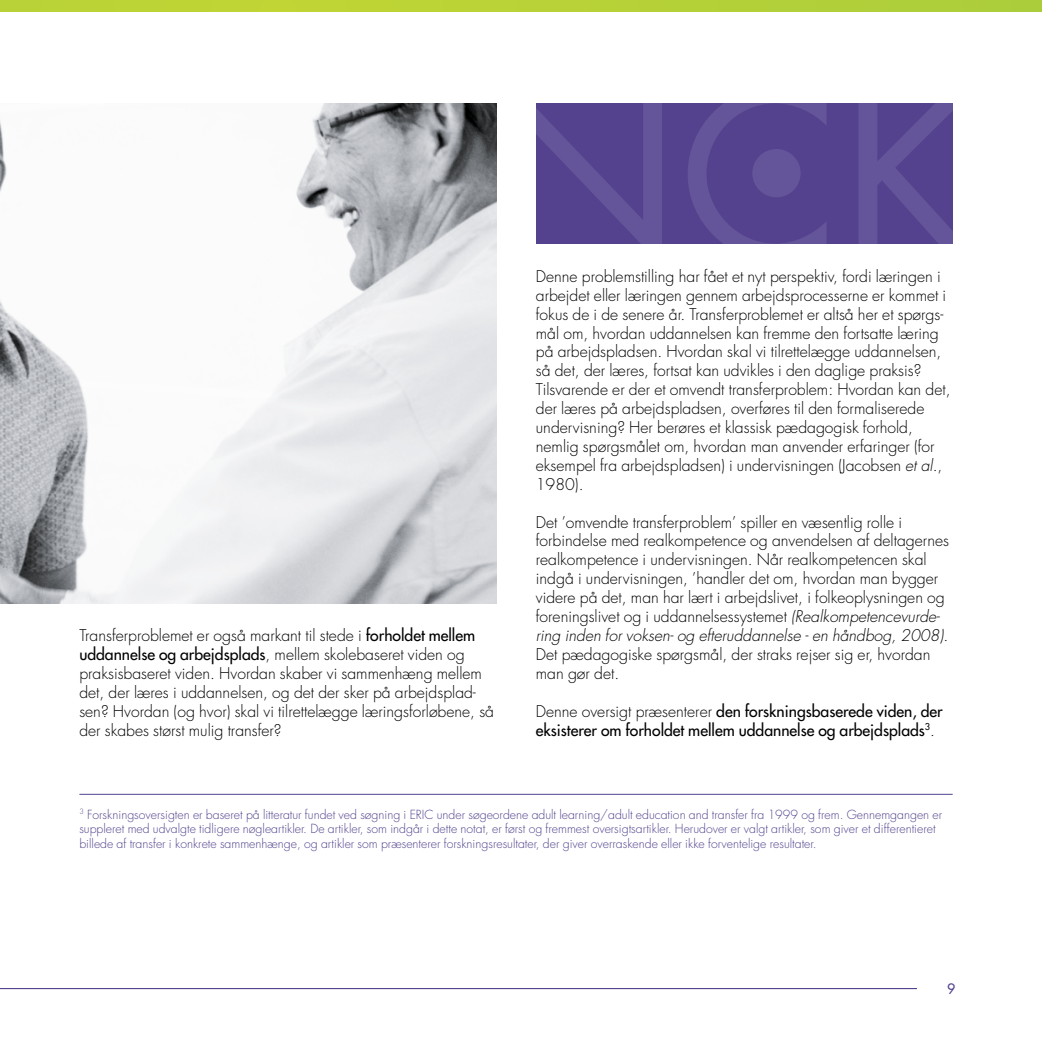
<style>
.page{position:relative;width:1042px;height:1042px;background:#fff}
.page>*{position:absolute;margin:0;border:0;box-sizing:border-box;transform-origin:0 0}
.t1{font:300 15.75px/18.9px "Futura Std";color:#000}
.t2{font:500 15.75px/18.9px "Futura Std";color:#000}
.t3{font:500 14px "Futura Std";color:#54428e}
.t4{font:300 12.25px/14.7px "Futura Std";color:#54428e}
.s1{font-weight:500}
.s2{font-style:italic}
.s3{font-family:"Futura";font-weight:300}
</style>
<div class="page">
<hr style="left:0;top:988px;width:917px;height:1px;background:#54428e">
<div style="left:0;top:0;width:1042px;height:11px;background:#b9d237"></div>
<hr style="left:79px;top:794px;width:873px;height:1px;background:#54428e">
<img style="left:0;top:104px;width:496px;height:499px">
<div style="left:536px;top:104px;width:416px;height:140px;background:#54428e"></div>
<svg style="left:536px;top:104px;width:126px;height:140px"></svg>
<svg style="left:688px;top:104px;width:138px;height:140px"></svg>
<svg style="left:859px;top:104px;width:93px;height:140px"></svg>
<div style="left:752px;top:149px;width:48px;height:48px;background:#645499;border-radius:50%"></div>
<p class="t1" style="left:79px;top:626px;width:416px">Transferproblemet er også markant til stede i <span class="s1">forholdet mellem uddannelse og arbejdsplads</span>, mellem skolebaseret viden og praksisbaseret viden. Hvordan skaber vi sammenhæng mellem det, der læres i uddannelsen, og det der sker på arbejdsplad&shy;sen? Hvordan (og hvor) skal vi tilrettelægge læringsforløbene, så der skabes størst mulig transfer?</p>
<p class="t1" style="left:536px;top:267px;width:416px">Denne problemstilling har fået et nyt perspektiv, fordi læringen i arbejdet eller læringen gennem arbejdsprocesserne er kommet i fokus de i de senere år. Transferproblemet er altså her et spørgs&shy;mål om, hvordan uddannelsen kan fremme den fortsatte læring på arbejdspladsen. Hvordan skal vi tilrettelægge uddannelsen, så det, der læres, fortsat kan udvikles i den daglige praksis?<br>Tilsvarende er der et omvendt transferproblem: Hvordan kan det, der læres på arbejdspladsen, overføres til den formaliserede undervisning? Her berøres et klassisk pædagogisk forhold, nemlig spørgsmålet om, hvordan man anvender erfaringer (for eksempel fra arbejdspladsen) i undervisningen (Jacobsen <span class="s2">et al</span>., 1980).</p>
<p class="t1" style="left:536px;top:513px;width:415px">Det ’omvendte transferproblem’ spiller en væsentlig rolle i forbindelse med realkompetence og anvendelsen af deltagernes realkompetence i undervisningen. Når realkompetencen skal indgå i undervisningen, ’handler det om, hvordan man bygger videre på det, man har lært i arbejdslivet, i folkeoplysningen og foreningslivet og i uddannelsessystemet <span class="s2">(Realkompetencevurde&shy;ring inden for voksen- og efteruddannelse - en håndbog, 2008)</span>.<br>Det pædagogiske spørgsmål, der straks rejser sig er, hvordan man gør det.</p>
<p class="t2" style="left:536px;top:701px;width:409px"><span class="s3">Denne oversigt præsenterer</span> den forskningsbaserede viden, der eksisterer om forholdet mellem uddannelse og arbejdsplads<sup>3</sup><span class="s3">.</span></p>
<p class="t4" style="left:79px;top:807px;width:864px"><sup>3</sup> Forskningsoversigten er baseret på litteratur fundet ved søgning i ERIC under søgeordene adult learning/adult education and transfer fra 1999 og frem. Gennemgangen er suppleret med udvalgte tidligere nøgleartikler. De artikler, som indgår i dette notat, er først og fremmest oversigtsartikler. Herudover er valgt artikler, som giver et differentieret billede af transfer i konkrete sammenhænge, og artikler som præsenterer forskningsresultater, der giver overraskende eller ikke forventelige resultater.</p>
<p class="t3" style="left:947px;top:980px;width:10px">9</p>
</div>
